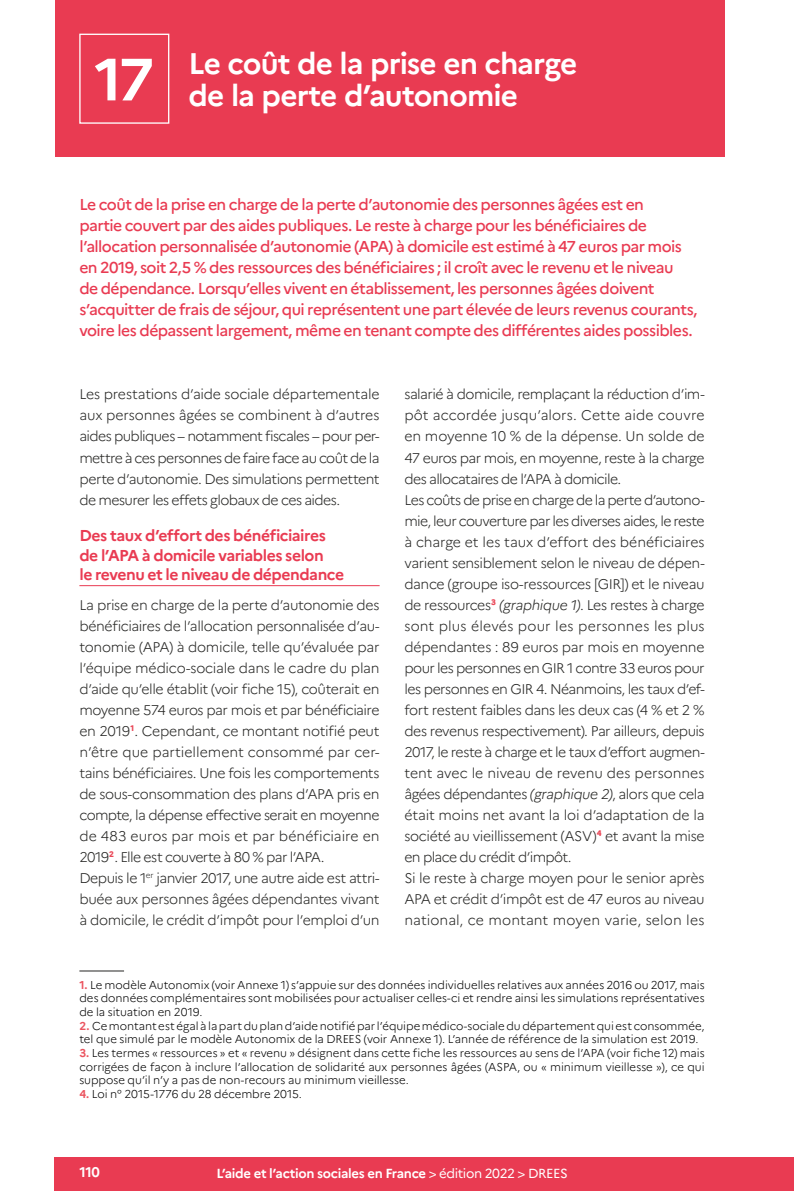
<style>
.page{position:relative;width:794px;height:1191px;background:#fff}
.page>*{position:absolute;margin:0;border:0;box-sizing:border-box;transform-origin:0 0}
.t1{font:700 29.75px/32.4px "Marianne";letter-spacing:-.03em;color:#fff}
.t2{font:500 15.75px/21px "Marianne";letter-spacing:-.035em;color:#e93b52}
.t3{font:700 15.75px/19.2px "Marianne";letter-spacing:-.03em;color:#e93b52}
.t4{font:300 14px/21px "Marianne";letter-spacing:-.03em;color:#252523}
.t5{font:700 14px "Marianne";color:#fff}
.t6{font:700 13.12px "Marianne";letter-spacing:-.025em;color:#fff}
.t7{font:300 11.38px/13.7px "Marianne";letter-spacing:-.005em;color:#000;text-align:justify}
.s1{font-style:italic}
.s2{font-weight:700;color:#eb545f}
.s3{font-weight:400}
</style>
<div class="page">
<div style="left:55px;top:1157px;width:739px;height:34px;background:#e93b52"></div>
<div style="left:55px;top:0;width:669px;height:156px;background:#e93b52"></div>
<hr style="left:79px;top:970px;width:45px;height:1px;background:#252523">
<div style="left:79px;top:34px;width:90px;height:90px;border:1px solid #fff"></div>
<hr style="left:79px;top:585px;width:300px;height:1px;background:#e93b52">
<h1 class="t1" style="left:95px;top:47px;width:484px;text-indent:94px">Le coût de la prise en charge<br><sup>17</sup> de la perte d’autonomie</h1>
<p class="t2" style="left:79px;top:194px;width:619px">Le coût de la prise en charge de la perte d’autonomie des personnes âgées est en<br>partie couvert par des aides publiques. Le reste à charge pour les bénéficiaires de l’allocation personnalisée d’autonomie (APA) à domicile est estimé à 47 euros par mois en 2019, soit 2,5 % des ressources des bénéficiaires ; il croît avec le revenu et le niveau<br>de dépendance. Lorsqu’elles vivent en établissement, les personnes âgées doivent s’acquitter de frais de séjour, qui représentent une part élevée de leurs revenus courants, voire les dépassent largement, même en tenant compte des différentes aides possibles.</p>
<p class="t4" style="left:79px;top:384px;width:302px;text-align:justify">Les prestations d’aide sociale départementale aux personnes âgées se combinent à d’autres aides publiques – notamment fiscales – pour per&shy;mettre à ces personnes de faire face au coût de la perte d’autonomie. Des simulations permettent de mesurer les effets globaux de ces aides.</p>
<p class="t3" style="left:79px;top:526px;width:266px">Des taux d’effort des bénéficiaires de l’APA à domicile variables selon<br>le revenu et le niveau de dépendance</p>
<p class="t4" style="left:79px;top:594px;width:302px">La prise en charge de la perte d’autonomie des bénéficiaires de l’allocation personnalisée d’au&shy;tonomie (APA) à domicile, telle qu’évaluée par l’équipe médico-sociale dans le cadre du plan d’aide qu’elle établit (voir fiche 15), coûterait en moyenne 574 euros par mois et par bénéficiaire en 2019<sup>1</sup>. Cependant, ce montant notifié peut n’être que partiellement consommé par cer&shy;tains bénéficiaires. Une fois les comportements de sous-consommation des plans d’APA pris en compte, la dépense effective serait en moyenne de 483 euros par mois et par bénéficiaire en 2019<sup>2</sup>. Elle est couverte à 80 % par l’APA.<br>Depuis le 1<sup>er</sup> janvier 2017, une autre aide est attri&shy;buée aux personnes âgées dépendantes vivant à domicile, le crédit d’impôt pour l’emploi d’un</p>
<p class="t4" style="left:404px;top:384px;width:302px">salarié à domicile, remplaçant la réduction d’im&shy;pôt accordée jusqu’alors. Cette aide couvre en moyenne 10 % de la dépense. Un solde de 47 euros par mois, en moyenne, reste à la charge des allocataires de l’APA à domicile.<br>Les coûts de prise en charge de la perte d’autono&shy;mie, leur couverture par les diverses aides, le reste à charge et les taux d’effort des bénéficiaires varient sensiblement selon le niveau de dépen&shy;dance (groupe iso-ressources [GIR]) et le niveau de ressources<sup>3</sup> <span class="s1">(graphique 1)</span>. Les restes à charge sont plus élevés pour les personnes les plus dépendantes : 89 euros par mois en moyenne pour les personnes en GIR 1 contre 33 euros pour les personnes en GIR 4. Néanmoins, les taux d’ef&shy;fort restent faibles dans les deux cas (4 % et 2 % des revenus respectivement). Par ailleurs, depuis 2017, le reste à charge et le taux d’effort augmen&shy;tent avec le niveau de revenu des personnes âgées dépendantes <span class="s1">(graphique 2)</span>, alors que cela était moins net avant la loi d’adaptation de la société au vieillissement (ASV)<sup>4</sup> et avant la mise en place du crédit d’impôt.<br>Si le reste à charge moyen pour le senior après APA et crédit d’impôt est de 47 euros au niveau national, ce montant moyen varie, selon les</p>
<p class="t7" style="left:79px;top:977px;width:627px"><span class="s2">1.</span> Le modèle Autonomix (voir Annexe 1) s’appuie sur des données individuelles relatives aux années 2016 ou 2017, mais des données complémentaires sont mobilisées pour actualiser celles-ci et rendre ainsi les simulations représentatives de la situation en 2019.</p>
<p class="t7" style="left:79px;top:1018px;width:627px"><span class="s2">2.</span> Ce montant est égal à la part du plan d’aide notifié par l’équipe médico-sociale du département qui est consommée, tel que simulé par le modèle Autonomix de la DREES (voir Annexe 1). L’année de référence de la simulation est 2019.</p>
<p class="t7" style="left:79px;top:1046px;width:627px"><span class="s2">3.</span> Les termes « ressources » et « revenu » désignent dans cette fiche les ressources au sens de l’APA (voir fiche 12) mais corrigées de façon à inclure l’allocation de solidarité aux personnes âgées (ASPA, ou « minimum vieillesse »), ce qui suppose qu’il n’y a pas de non-recours au minimum vieillesse.</p>
<p class="t7" style="left:79px;top:1087px;width:224px"><span class="s2">4.</span> Loi n° 2015-1776 du 28 décembre 2015.</p>
<p class="t5" style="left:79px;top:1163px;width:22px">110</p>
<p class="t6" style="left:216px;top:1165px;width:353px">L’aide et l’action sociales en France <span class="s3">&gt; édition 2022 &gt; DREES</span></p>
</div>
